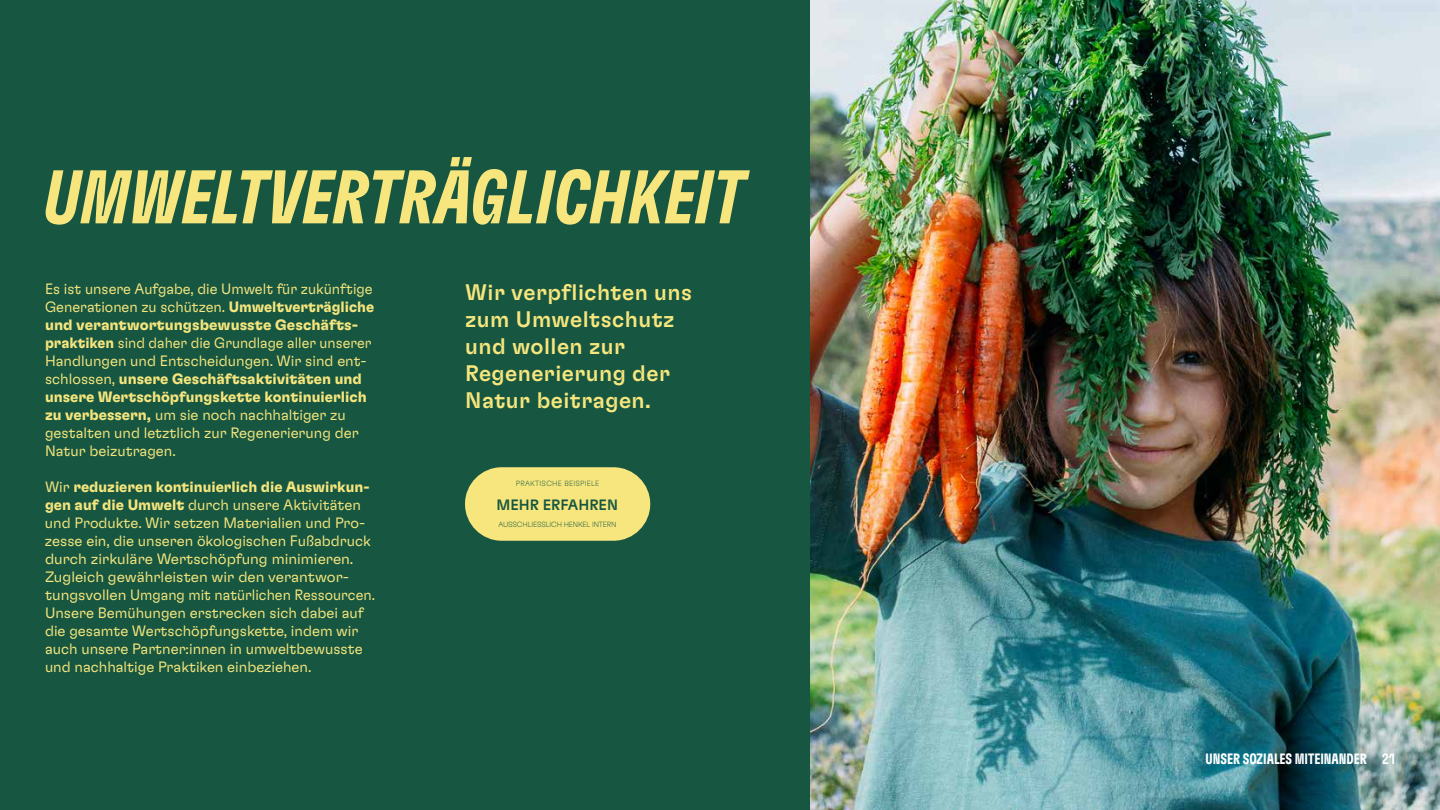
<style>
.page{position:relative;width:1440px;height:810px;background:#175641}
.page>*{position:absolute;margin:0;border:0;box-sizing:border-box;transform-origin:0 0}
.t1{font:75.75px "Henkel GT Flexa Cm Bd It";color:#f6e67d}
.t2{font:500 22.5px/27px "Henkel GT Flexa";letter-spacing:.02em;color:#f6e67d}
.t3{font:300 15px/18px "Henkel GT Flexa";color:#f6e67d}
.t4{font:15px "Henkel GT Flexa Cm Bd";color:#fff}
.t5{font:500 15px "Henkel GT Flexa";color:#175641}
.t6{font:100 7.5px "Henkel GT Flexa";letter-spacing:-.02em;color:#175641}
.t7{font:100 7.5px "Henkel GT Flexa";letter-spacing:.03em;color:#175641}
.s1{font-weight:700}
</style>
<div class="page">
<img style="left:810px;top:0;width:630px;height:810px">
<div style="left:465px;top:467px;width:185px;height:74px;background:#f6e67d;border-radius:37px"></div>
<h1 class="t1" style="left:44px;top:152px;width:702px">UMWELTVERTRÄGLICHKEIT</h1>
<p class="t3" style="left:45px;top:280px;width:331px">Es ist unsere Aufgabe, die Umwelt für zukünftige Generationen zu schützen. <span class="s1">Umweltverträgliche und verantwortungsbewusste Geschäfts&shy;praktiken</span> sind daher die Grundlage aller unserer Handlungen und Entscheidungen. Wir sind ent&shy;schlossen, <span class="s1">unsere Geschäftsaktivitäten und unsere Wertschöpfungskette kontinuierlich zu verbessern,</span> um sie noch nachhaltiger zu gestalten und letztlich zur Regenerierung der Natur beizutragen.</p>
<p class="t3" style="left:45px;top:478px;width:332px">Wir <span class="s1">reduzieren kontinuierlich die Auswirkun&shy;gen auf die Umwelt</span> durch unsere Aktivitäten und Produkte. Wir setzen Materialien und Pro&shy;zesse ein, die unseren ökologischen Fußabdruck durch zirkuläre Wertschöpfung minimieren.<br>Zugleich gewährleisten wir den verantwor&shy;tungsvollen Umgang mit natürlichen Ressourcen.<br>Unsere Bemühungen erstrecken sich dabei auf die gesamte Wertschöpfungskette, indem wir auch unsere Partner:innen in umweltbewusste und nachhaltige Praktiken einbeziehen.</p>
<h2 class="t2" style="left:465px;top:278px;width:229px">Wir verpflichten uns zum Umweltschutz und wollen zur<br>Regenerierung der<br>Natur beitragen.</h2>
<p class="t7" style="left:516px;top:479px;width:85px">PRAKTISCHE BEISPIELE</p>
<p class="t6" style="left:499px;top:520px;width:120px">AUSSCHLIESSLICH HENKEL INTERN</p>
<p class="t5" style="left:497px;top:495px;width:123px">MEHR ERFAHREN</p>
<p class="t4" style="left:1206px;top:750px;width:191px">UNSER SOZIALES MITEINANDER 21</p>
</div>
